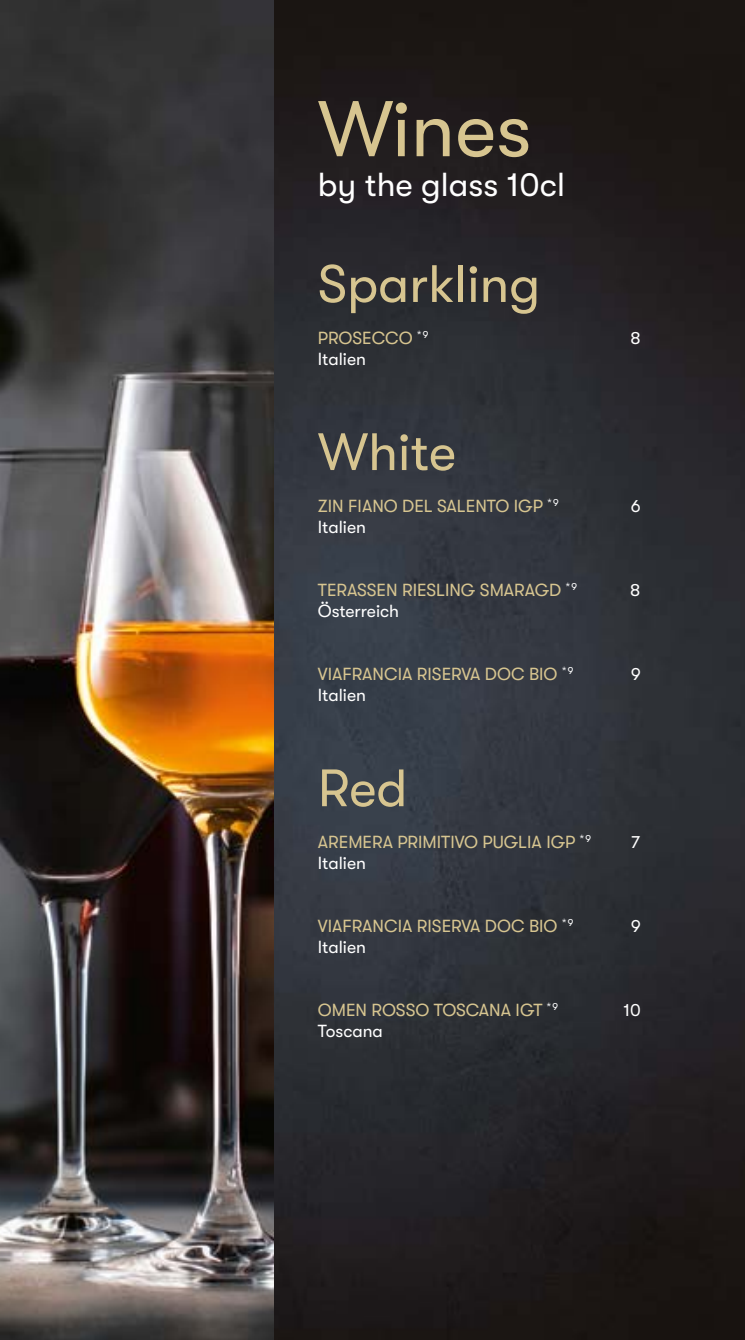
<style>
.page{position:relative;width:745px;height:1340px;background:#fff}
.page>*{position:absolute;margin:0;border:0;box-sizing:border-box;transform-origin:0 0}
.t1{font:78.75px "GT Walsheim";color:#d7c590}
.t2{font:52.5px "GT Walsheim";color:#d7c590}
.t3{font:33.25px "GT Walsheim";color:#fff}
.t4{font:17.5px "GT Walsheim";color:#d7c590}
.t5{font:17.5px "GT Walsheim";color:#fff}
</style>
<div class="page">
<img style="left:273px;top:0;width:471px;height:1339px">
<img style="left:0;top:0;width:273px;height:1339px">
<h1 class="t1" style="left:317px;top:85px;width:215px">Wines</h1>
<h3 class="t3" style="left:317px;top:166px;width:248px">by the glass 10cl</h3>
<h2 class="t2" style="left:317px;top:255px;width:224px">Sparkling</h2>
<p class="t4" style="left:317px;top:328px;width:112px">PROSECCO <sup>*</sup> <sup>9</sup></p>
<p class="t5" style="left:630px;top:328px;width:12px">8</p>
<p class="t5" style="left:317px;top:349px;width:50px">Italien</p>
<h2 class="t2" style="left:317px;top:423px;width:140px">White</h2>
<p class="t4" style="left:317px;top:496px;width:242px">ZIN FIANO DEL SALENTO IGP <sup>*</sup> <sup>9</sup></p>
<p class="t5" style="left:630px;top:496px;width:11px">6</p>
<p class="t5" style="left:317px;top:517px;width:50px">Italien</p>
<p class="t4" style="left:317px;top:580px;width:260px">TERASSEN RIESLING SMARAGD <sup>*</sup> <sup>9</sup></p>
<p class="t5" style="left:630px;top:580px;width:12px">8</p>
<p class="t5" style="left:317px;top:601px;width:83px">Österreich</p>
<p class="t4" style="left:317px;top:664px;width:257px">VIAFRANCIA RISERVA DOC BIO <sup>*</sup> <sup>9</sup></p>
<p class="t5" style="left:630px;top:664px;width:11px">9</p>
<p class="t5" style="left:317px;top:685px;width:50px">Italien</p>
<h2 class="t2" style="left:317px;top:759px;width:91px">Red</h2>
<p class="t4" style="left:317px;top:832px;width:275px">AREMERA PRIMITIVO PUGLIA IGP <sup>*</sup> <sup>9</sup></p>
<p class="t5" style="left:630px;top:832px;width:10px">7</p>
<p class="t5" style="left:317px;top:853px;width:50px">Italien</p>
<p class="t4" style="left:317px;top:916px;width:257px">VIAFRANCIA RISERVA DOC BIO <sup>*</sup> <sup>9</sup></p>
<p class="t5" style="left:630px;top:916px;width:11px">9</p>
<p class="t5" style="left:317px;top:937px;width:50px">Italien</p>
<p class="t4" style="left:317px;top:1000px;width:242px">OMEN ROSSO TOSCANA IGT <sup>*</sup> <sup>9</sup></p>
<p class="t5" style="left:623px;top:1000px;width:19px">10</p>
<p class="t5" style="left:317px;top:1021px;width:67px">Toscana</p>
</div>
